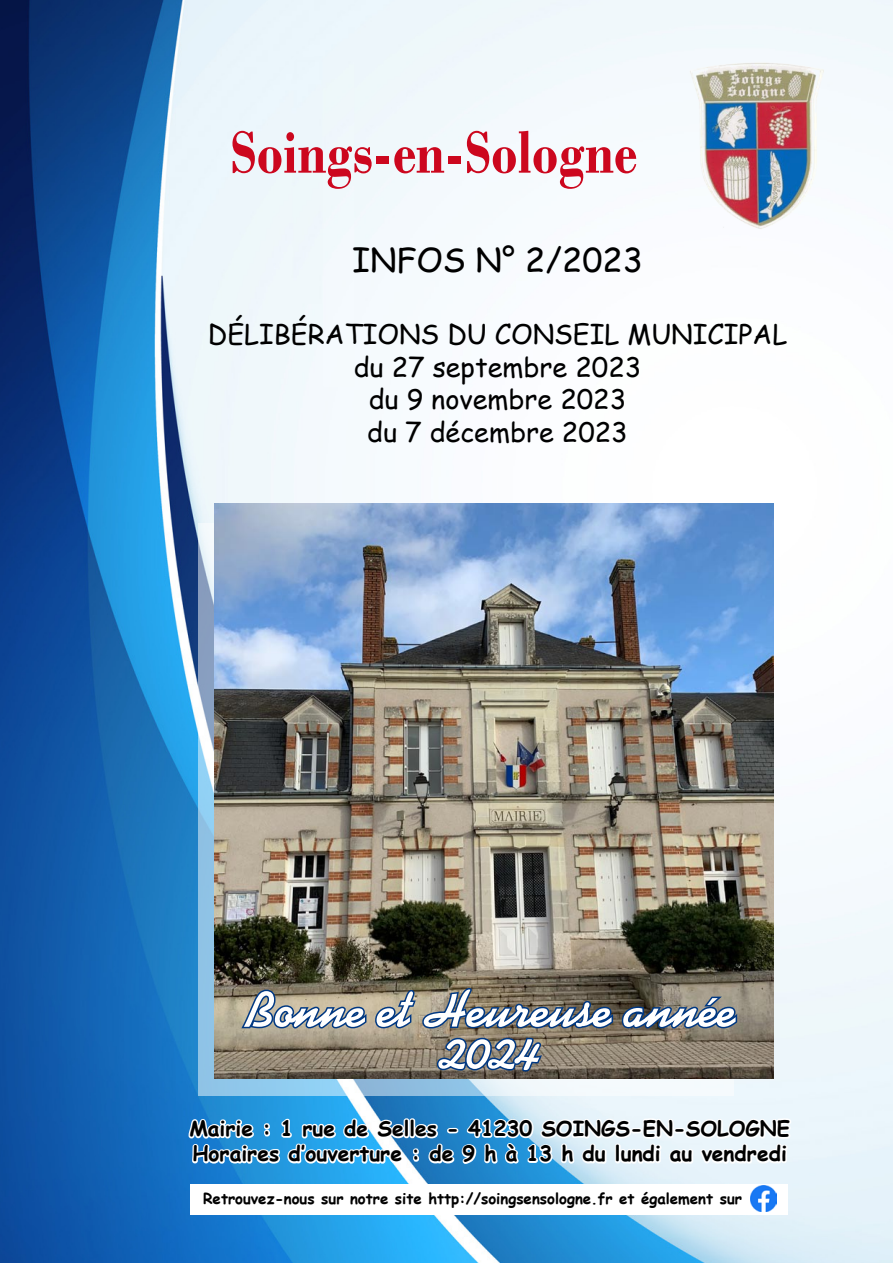
<style>
.page{position:relative;width:893px;height:1263px;background:#fff}
.page>*{position:absolute;margin:0;border:0;box-sizing:border-box;transform-origin:0 0}
.t1{font:700 63px "Bodoni";color:#cc071e;scale:.85 1}
.t2{font:700 51px/42px "Kaufmann BT";color:#fff;text-align:center}
.t3{font:33px "Comic Sans MS";color:#000}
.t4{font:27px/32.4px "Comic Sans MS";color:#000;text-align:center}
.t5{font:700 21px/25.2px "Comic Sans MS";color:#000}
.t6{font:700 15px "Comic Sans MS";color:#000}
</style>
<div class="page">
<img style="left:0;top:0;width:893px;height:1263px">
<img style="left:687px;top:60px;width:139px;height:171px">
<svg style="left:199px;top:523px;width:535px;height:572px"></svg>
<img style="left:215px;top:504px;width:558px;height:574px">
<svg style="left:187px;top:1114px;width:607px;height:119px"></svg>
<div style="left:190px;top:1184px;width:597px;height:31px;background:#fff"></div>
<img style="left:750px;top:1186px;width:26px;height:26px">
<svg style="left:239px;top:985px;width:501px;height:89px;background:#727473"></svg>
<h1 class="t1" style="left:231px;top:115px;width:480px">Soings-en-Sologne</h1>
<h3 class="t3" style="left:352px;top:236px;width:292px">INFOS N° 2/2023</h3>
<p class="t4" style="left:208px;top:317px;width:581px">DÉLIBÉRATIONS DU CONSEIL MUNICIPAL du 27 septembre 2023<br>du 9 novembre 2023<br>du 7 décembre 2023</p>
<h2 class="t2" style="left:246px;top:990px;width:492px">Bonne et Heureuse année<br>2024</h2>
<p class="t5" style="left:189px;top:1115px;width:602px">Mairie : 1 rue de Selles - 41230 SOINGS-EN-SOLOGNE<br>Horaires d’ouverture : de 9 h à 13 h du lundi au vendredi</p>
<p class="t6" style="left:203px;top:1187px;width:540px">Retrouvez-nous sur notre site http://soingsensologne.fr et également sur</p>
</div>
